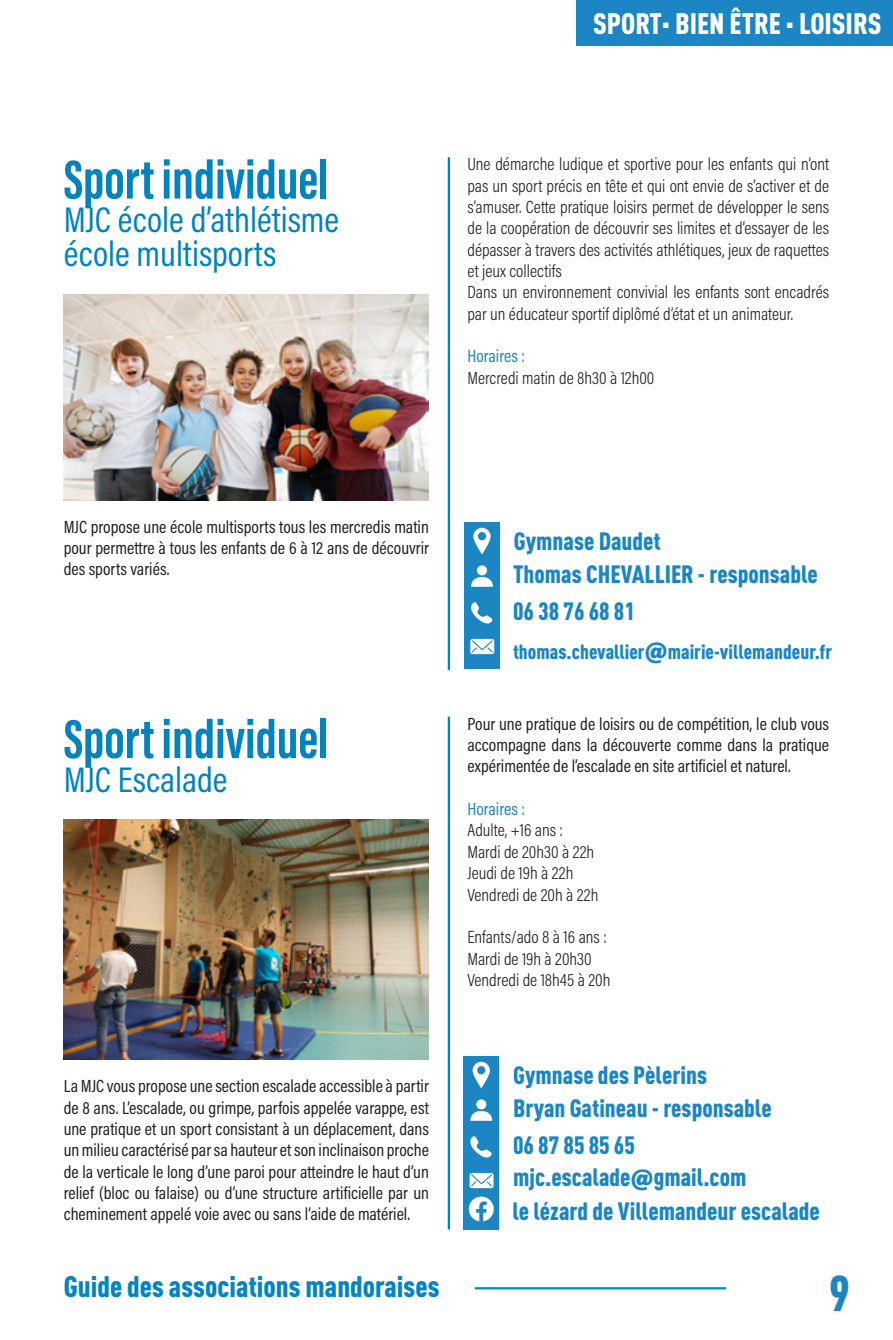
<style>
.page{position:relative;width:893px;height:1340px;background:#fff}
.page>*{position:absolute;margin:0;border:0;box-sizing:border-box;transform-origin:0 0}
.t1{font:700 56.25px "Acumin Pro Extra Cond";color:#0183bf}
.t2{font:900 condensed 49.5px "DIN Pro";color:#1b86c4}
.t3{font:36px "Acumin Pro Cond";color:#0183bf}
.t4{font:900 condensed 29.25px "DIN Pro";color:#0584c3}
.t5{font:900 condensed 29.25px "DIN Pro";color:#fff}
.t6{font:900 condensed 24.75px "DIN Pro";color:#1b86c3}
.t7{font:900 condensed 20.25px "DIN Pro";color:#1b86c3}
.t8{font:17.78px/21.4px "Acumin Pro Cond";color:#231f20;text-align:justify}
.t9{font:300 17.78px/21.4px "Acumin Pro Cond";color:#231f20;text-align:justify}
.t10{font:17.78px "Acumin Pro Cond";color:#1b86c3}
.s1{font-family:"Acumin Pro";font-stretch:normal;font-size:24.75px}
.s2{font-family:"Acumin Pro";font-stretch:normal}
</style>
<div class="page">
<hr style="left:475px;top:1287px;width:251px;height:2px;background:#0684c2">
<div style="left:577px;top:0;width:316px;height:46px;background:#1b86c3"></div>
<hr style="left:448px;top:157px;width:2px;height:513px;background:#0183c1">
<hr style="left:448px;top:716px;width:2px;height:513px;background:#0183c1">
<img style="left:64px;top:295px;width:365px;height:205px">
<img style="left:64px;top:819px;width:365px;height:240px">
<div style="left:464px;top:1056px;width:35px;height:173px;background:#1b86c1"></div>
<svg style="left:470px;top:1136px;width:22px;height:22px"></svg>
<svg style="left:470px;top:1111px;width:22px;height:9px"></svg>
<div style="left:476px;top:1099px;width:10px;height:10px;background:#fff;border-radius:50%"></div>
<svg style="left:470px;top:1172px;width:23px;height:16px"></svg>
<svg style="left:473px;top:1061px;width:17px;height:27px"></svg>
<div style="left:464px;top:522px;width:35px;height:147px;background:#1b86c1"></div>
<svg style="left:471px;top:602px;width:22px;height:22px"></svg>
<svg style="left:471px;top:577px;width:22px;height:10px"></svg>
<div style="left:477px;top:565px;width:10px;height:10px;background:#fff;border-radius:50%"></div>
<svg style="left:470px;top:639px;width:24px;height:15px"></svg>
<svg style="left:473px;top:528px;width:18px;height:26px"></svg>
<svg style="left:469px;top:1196px;width:25px;height:25px"></svg>
<p class="t1" style="left:64px;top:145px;width:266px">Sport individuel</p>
<p class="t3" style="left:64px;top:197px;width:277px">MJC école d’athlétisme</p>
<p class="t3" style="left:64px;top:230px;width:214px">école multisports</p>
<h3 class="t5" style="left:593px;top:1px;width:290px">SPORT· BIEN ÊTRE · LOISIRS</h3>
<p class="t9" style="left:467px;top:153px;width:363px">Une démarche ludique et sportive pour les enfants qui n’ont pas un sport précis en tête et qui ont envie de s’activer et de s’amuser. Cette pratique loisirs permet de développer le sens de la coopération de découvrir ses limites et d’essayer de les dépasser à travers des activités athlétiques, jeux de raquettes et jeux collectifs</p>
<p class="t9" style="left:467px;top:281px;width:363px">Dans un environnement convivial les enfants sont encadrés par un éducateur sportif diplômé d’état et un animateur.</p>
<p class="t10" style="left:467px;top:345px;width:59px">Horaires :</p>
<p class="t9" style="left:467px;top:366px;width:188px">Mercredi matin de 8h30 à 12h00</p>
<p class="t8" style="left:64px;top:515px;width:367px">MJC propose une école multisports tous les mercredis matin pour permettre à tous les enfants de 6 à 12 ans de découvrir des sports variés.</p>
<p class="t1" style="left:64px;top:704px;width:266px">Sport individuel</p>
<p class="t3" style="left:64px;top:756px;width:165px">MJC Escalade</p>
<p class="t8" style="left:64px;top:1075px;width:367px">La MJC vous propose une section escalade accessible à partir de 8 ans. L’escalade, ou grimpe, parfois appelée varappe, est une pratique et un sport consistant à un déplacement, dans un milieu caractérisé par sa hauteur et son inclinaison proche de la verticale le long d’une paroi pour atteindre le haut d’un relief (bloc ou falaise) ou d’une structure artificielle par un cheminement appelé voie avec ou sans l’aide de matériel.</p>
<p class="t6" style="left:514px;top:522px;width:148px">Gymnase Daudet</p>
<p class="t6" style="left:513px;top:555px;width:306px">Thomas CHEVALLIER - responsable</p>
<p class="t6" style="left:513px;top:591px;width:123px">06 38 76 68 81</p>
<p class="t7" style="left:513px;top:636px;width:321px">thomas.chevallier<span class="s1">@</span>mairie-villemandeur.fr</p>
<p class="t8" style="left:467px;top:712px;width:363px">Pour une pratique de loisirs ou de compétition, le club vous accompagne dans la découverte comme dans la pratique expérimentée de l’escalade en site artificiel et naturel.</p>
<p class="t10" style="left:467px;top:797px;width:59px">Horaires :</p>
<p class="t9" style="left:467px;top:819px;width:97px">Adulte, +16 ans :</p>
<p class="t9" style="left:467px;top:840px;width:128px">Mardi de 20h30 à 22h</p>
<p class="t9" style="left:467px;top:862px;width:107px">Jeudi de 19h à 22h</p>
<p class="t9" style="left:467px;top:883px;width:132px">Vendredi de 20h à 22h</p>
<p class="t9" style="left:467px;top:926px;width:141px">Enfants/ado 8 à 16 ans :</p>
<p class="t9" style="left:467px;top:947px;width:126px">Mardi de 19h à 20h30</p>
<p class="t9" style="left:467px;top:968px;width:145px">Vendredi de 18h45 à 20h</p>
<p class="t6" style="left:513px;top:1056px;width:196px">Gymnase des Pèlerins</p>
<p class="t6" style="left:513px;top:1088px;width:260px">Bryan Gatineau - responsable</p>
<p class="t6" style="left:513px;top:1125px;width:123px">06 87 85 85 65</p>
<p class="t6" style="left:513px;top:1157px;width:235px">mjc.escalade<span class="s2">@</span>gmail.com</p>
<p class="t6" style="left:512px;top:1191px;width:309px">le lézard de Villemandeur escalade</p>
<h3 class="t4" style="left:64px;top:1263px;width:377px">Guide des associations mandoraises</h3>
<h2 class="t2" style="left:829px;top:1255px;width:22px">9</h2>
</div>
